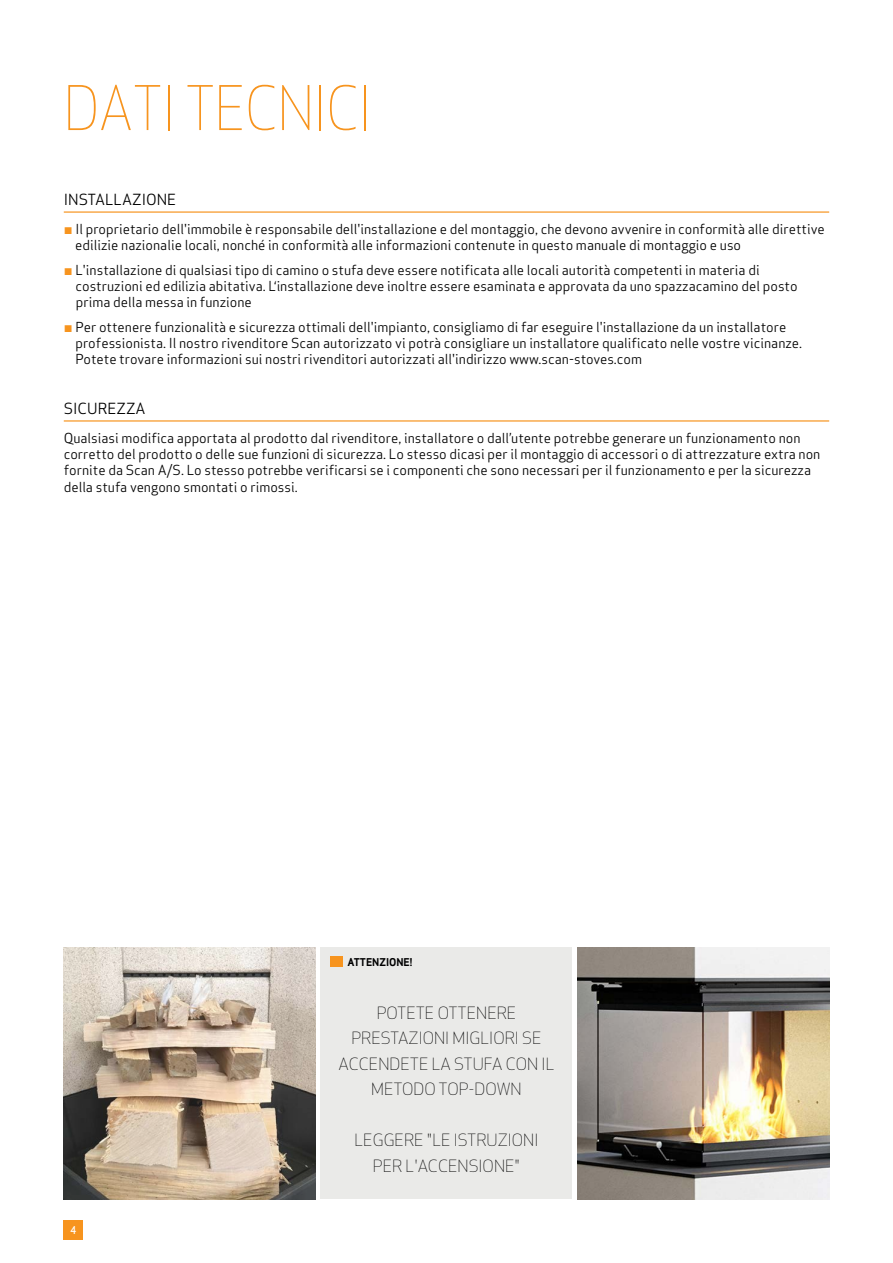
<style>
.page{position:relative;width:893px;height:1263px;background:#fff}
.page>*{position:absolute;margin:0;border:0;box-sizing:border-box;transform-origin:0 0}
.t1{font:300 60px "Apex Sans";letter-spacing:-.01em;color:#f7941e;scale:.9 1}
.t2{font:300 16.5px/25.5px "Apex Sans";color:#000;text-align:center}
.t3{font:15px "Apex Sans";color:#000}
.t4{font:13.5px/16.2px "Apex Sans";color:#000}
.t5{font:700 10.5px "Apex Sans";color:#000}
.t6{font:500 10.5px "Apex Sans";color:#fff}
.s1{color:#f7941e}
</style>
<div class="page">
<div style="left:320px;top:947px;width:252px;height:252px;background:#eaeae8"></div>
<div style="left:330px;top:956px;width:12px;height:11px;background:#f7941e"></div>
<img style="left:577px;top:947px;width:252px;height:252px">
<img style="left:64px;top:947px;width:252px;height:252px">
<div style="left:64px;top:1220px;width:19px;height:20px;background:#f7941e"></div>
<hr style="left:64px;top:211px;width:765px;height:2px;background:#f7941e">
<hr style="left:64px;top:420px;width:765px;height:2px;background:#f7941e">
<h1 class="t1" style="left:64px;top:69px;width:344px">DATI TECNICI</h1>
<p class="t3" style="left:64px;top:187px;width:114px">INSTALLAZIONE</p>
<p class="t4" style="left:75px;top:220px;width:751px;text-indent:-11px"><span class="s1">¬</span> Il proprietario dell'immobile è responsabile dell'installazione e del montaggio, che devono avvenire in conformità alle direttive edilizie nazionalie locali, nonché in conformità alle informazioni contenute in questo manuale di montaggio e uso</p>
<p class="t4" style="left:76px;top:261px;width:724px;text-indent:-12px"><span class="s1">¬</span> L'installazione di qualsiasi tipo di camino o stufa deve essere notificata alle locali autorità competenti in materia di costruzioni ed edilizia abitativa. L‘installazione deve inoltre essere esaminata e approvata da uno spazzacamino del posto prima della messa in funzione</p>
<p class="t4" style="left:75px;top:318px;width:728px;text-indent:-12px"><span class="s1">¬</span> Per ottenere funzionalità e sicurezza ottimali dell'impianto, consigliamo di far eseguire l'installazione da un installatore professionista. Il nostro rivenditore Scan autorizzato vi potrà consigliare un installatore qualificato nelle vostre vicinanze.<br>Potete trovare informazioni sui nostri rivenditori autorizzati all'indirizzo www.scan-stoves.com</p>
<p class="t3" style="left:64px;top:396px;width:83px">SICUREZZA</p>
<p class="t4" style="left:64px;top:429px;width:758px">Qualsiasi modifica apportata al prodotto dal rivenditore, installatore o dall’utente potrebbe generare un funzionamento non corretto del prodotto o delle sue funzioni di sicurezza. Lo stesso dicasi per il montaggio di accessori o di attrezzature extra non fornite da Scan A/S. Lo stesso potrebbe verificarsi se i componenti che sono necessari per il funzionamento e per la sicurezza della stufa vengono smontati o rimossi.</p>
<p class="t5" style="left:348px;top:956px;width:66px">ATTENZIONE!</p>
<p class="t6" style="left:70px;top:1221px;width:8px">4</p>
<p class="t2" style="left:339px;top:999px;width:217px">POTETE OTTENERE<br>PRESTAZIONI MIGLIORI SE<br>ACCENDETE LA STUFA CON IL<br>METODO TOP-DOWN</p>
<p class="t2" style="left:354px;top:1127px;width:185px">LEGGERE "LE ISTRUZIONI<br>PER L'ACCENSIONE"</p>
</div>
